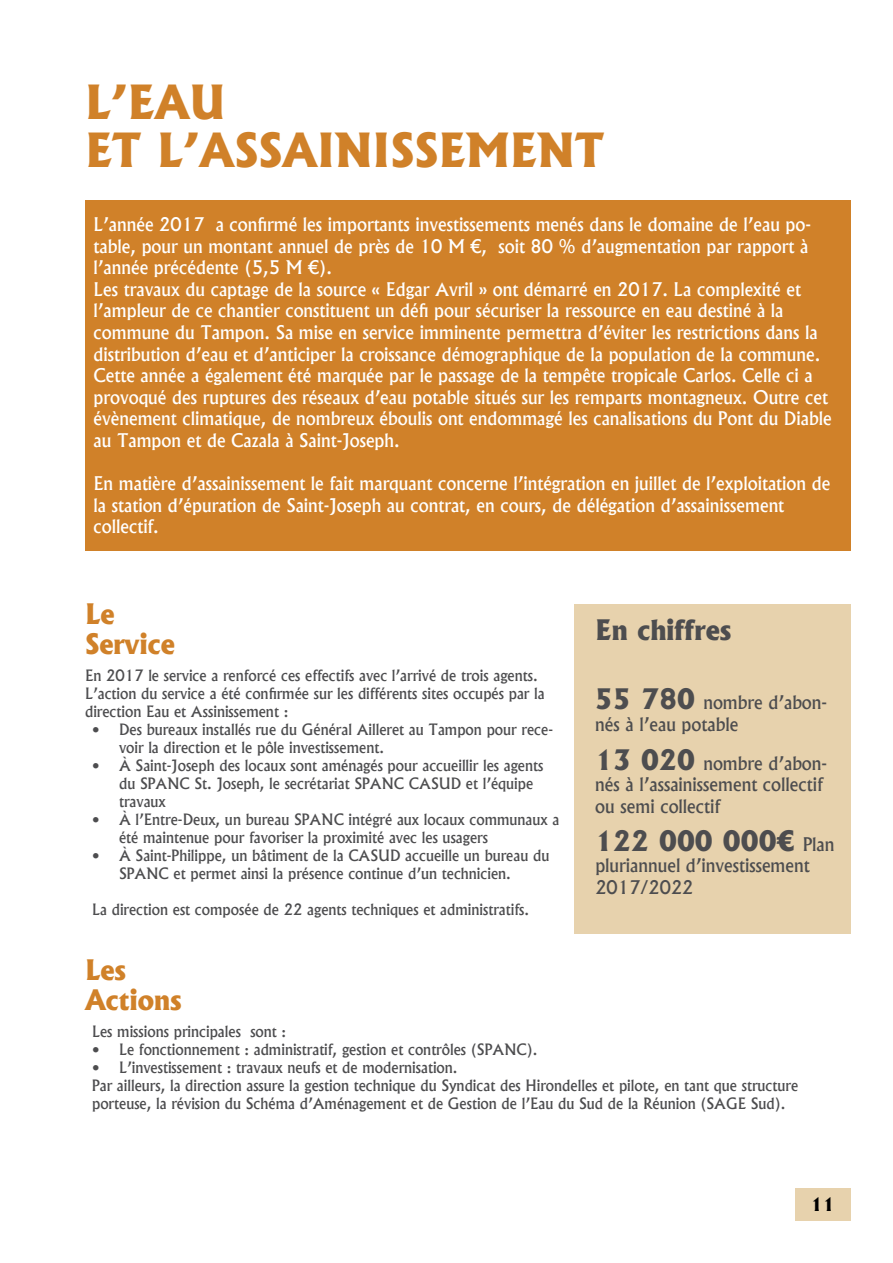
<style>
.page{position:relative;width:893px;height:1263px;background:#fff}
.page>*{position:absolute;margin:0;border:0;box-sizing:border-box;transform-origin:0 0}
.t1{font:800 45px/48px "Albertus";color:#d08129}
.t2{font:800 27px "Albertus";color:#4d4d4f}
.t3{font:800 27px/30px "Albertus";color:#d08129}
.t4{font:500 18px/21.6px "Albertus";color:#fff}
.t5{font:500 18px/21.6px "Albertus";color:#4d4d4f}
.t6{font:800 18px "Albertus";color:#000}
.t7{font:500 15px/18px "Albertus";color:#4d4d4f}
.s1{font-weight:800;font-size:27px}
.s2{font-weight:500;font-size:18px}
</style>
<div class="page">
<div style="left:795px;top:1188px;width:55px;height:32px;background:#e7d2ad"></div>
<div style="left:85px;top:200px;width:765px;height:351px;background:#d08129"></div>
<div style="left:574px;top:604px;width:276px;height:329px;background:#e7d2ad"></div>
<h1 class="t1" style="left:85px;top:78px;width:143px">l’eau et l’assainisse</h1>
<h1 class="t1" style="left:466px;top:126px;width:77px">ment</h1>
<p class="t4" style="left:94px;top:213px;width:740px">L’année 2017 a confirmé les importants investissements menés dans le domaine de l’eau po&shy;table, pour un montant annuel de près de 10 M €, soit 80 % d’augmentation par rapport à l’année précédente (5,5 M €).<br>Les travaux du captage de la source « Edgar Avril » ont démarré en 2017. La complexité et l’ampleur de ce chantier constituent un défi pour sécuriser la ressource en eau destiné à la commune du Tampon. Sa mise en service imminente permettra d’éviter les restrictions dans la distribution d’eau et d’anticiper la croissance démographique de la population de la commune.<br>Cette année a également été marquée par le passage de la tempête tropicale Carlos. Celle ci a provoqué des ruptures des réseaux d’eau potable situés sur les remparts montagneux. Outre cet évènement climatique, de nombreux éboulis ont endommagé les canalisations du Pont du Diable au Tampon et de Cazala à Saint-Joseph.</p>
<p class="t4" style="left:94px;top:473px;width:738px">En matière d’assainissement le fait marquant concerne l’intégration en juillet de l’exploitation de la station d’épuration de Saint-Joseph au contrat, en cours, de délégation d’assainissement collectif.</p>
<h2 class="t3" style="left:85px;top:599px;width:91px">Le<br>Service</h2>
<p class="t7" style="left:85px;top:667px;width:461px">En 2017 le service a renforcé ces effectifs avec l’arrivé de trois agents.<br>L’action du service a été confirmée sur les différents sites occupés par la direction Eau et Assinissement :</p>
<p class="t7" style="left:119px;top:721px;width:435px;text-indent:-27px">• Des bureaux installés rue du Général Ailleret au Tampon pour rece&shy;voir la direction et le pôle investissement.</p>
<p class="t7" style="left:119px;top:757px;width:426px;text-indent:-27px">• à Saint-Joseph des locaux sont aménagés pour accueillir les agents du SPANC St. Joseph, le secrétariat SPANC CASUD et l’équipe travaux</p>
<p class="t7" style="left:119px;top:811px;width:442px;text-indent:-27px">• à l’Entre-Deux, un bureau SPANC intégré aux locaux communaux a été maintenue pour favoriser la proximité avec les usagers</p>
<p class="t7" style="left:119px;top:847px;width:432px;text-indent:-27px">• à Saint-Philippe, un bâtiment de la CASUD accueille un bureau du<br>SPANC et permet ainsi la présence continue d’un technicien.</p>
<p class="t7" style="left:92px;top:901px;width:438px">La direction est composée de 22 agents techniques et administratifs.</p>
<h2 class="t3" style="left:85px;top:955px;width:98px">Les<br>Actions</h2>
<h2 class="t2" style="left:595px;top:612px;width:137px">En chiffres</h2>
<p class="t5" style="left:595px;top:692px;width:233px"><span class="s1">55 780</span> nombre d’abon&shy;nés à l’eau potable</p>
<p class="t5" style="left:595px;top:752px;width:233px"><span class="s1">13 020</span> nombre d’abon&shy;nés à l’assainissement collectif ou semi collectif</p>
<h2 class="t2" style="left:595px;top:823px;width:241px">122 000 000€ <span class="s2">Plan</span></h2>
<p class="t5" style="left:595px;top:855px;width:216px">pluriannuel d’investissement<br>2017/2022</p>
<p class="t7" style="left:92px;top:1022px;width:196px">Les missions principales sont :</p>
<p class="t7" style="left:92px;top:1040px;width:447px">• Le fonctionnement : administratif, gestion et contrôles (SPANC).</p>
<p class="t7" style="left:92px;top:1058px;width:708px">• L’investissement : travaux neufs et de modernisation.<br>Par ailleurs, la direction assure la gestion technique du Syndicat des Hirondelles et pilote, en tant que structure porteuse, la révision du Schéma d’Aménagement et de Gestion de l’Eau du Sud de la Réunion (SAGE Sud).</p>
<p class="t6" style="left:811px;top:1192px;width:25px">11</p>
</div>
